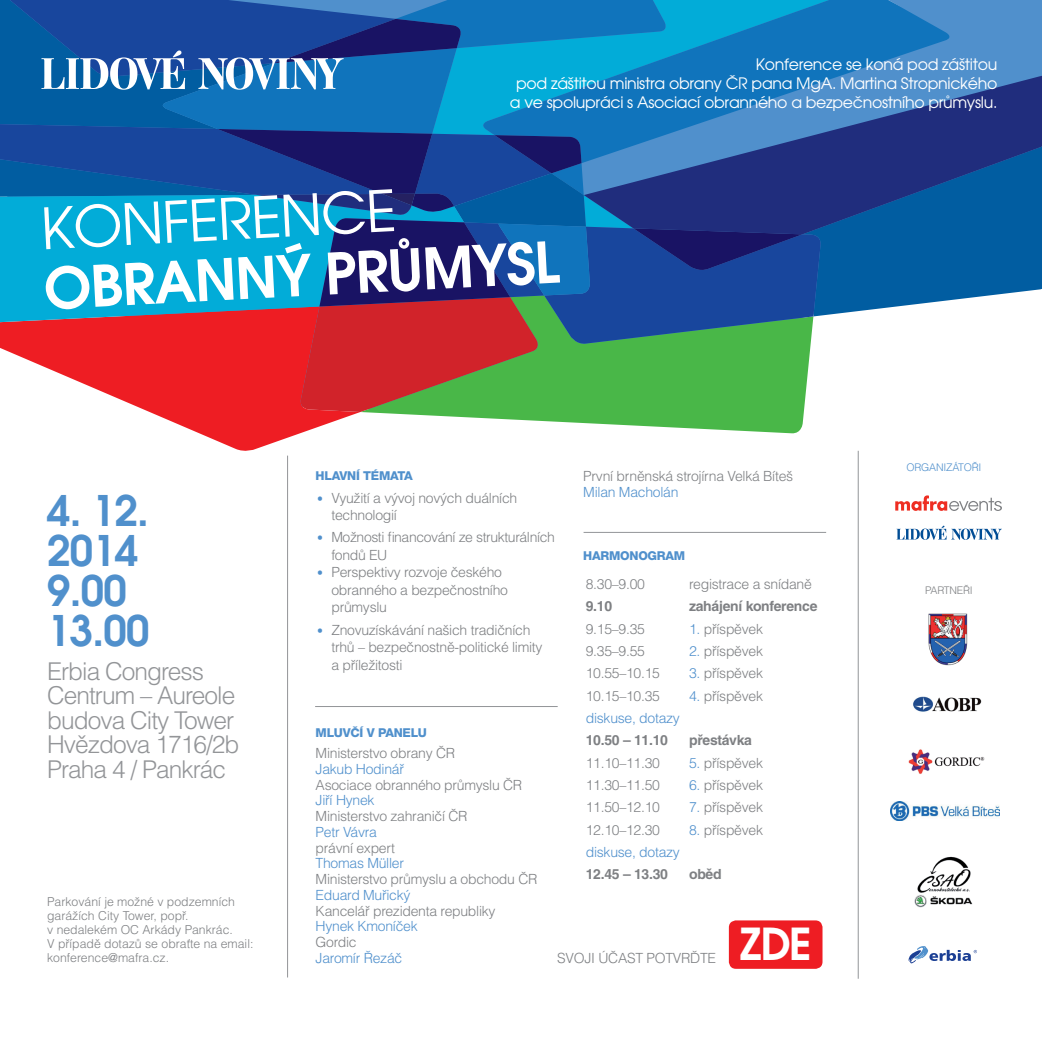
<style>
.page{position:relative;width:1042px;height:1042px;background:#fff}
.page>*{position:absolute;margin:0;border:0;box-sizing:border-box;transform-origin:0 0}
.t1{font:600 56.7px "Avant Garde CE";color:#fff}
.t2{font:56.7px "Avant Garde CE";color:#fff}
.t3{font:600 43.93px "Avant Garde CE";color:#fff}
.t4{font:600 42px/40.2px "Avant Garde CE";letter-spacing:-.02em;color:#5090cc}
.t5{font:300 24.5px/24.5px "Helvetica CE";letter-spacing:-.04em;color:#939598}
.t6{font:15.75px/19.2px "Avant Garde CE";letter-spacing:-.02em;color:#fff;text-align:right}
.t7{font:300 14px/17.5px "Helvetica CE";letter-spacing:-.02em;color:#7e8083}
.t8{font:300 14px "Helvetica CE";letter-spacing:-.02em;color:#5090cc}
.t9{font:700 14px "Helvetica CE";letter-spacing:-.02em;color:#7e8083}
.t10{font:300 12.25px/14px "Helvetica CE";color:#7e8083}
.t11{font:800 12.25px "Helvetica Neue CE";letter-spacing:-.02em;color:#5090cc}
.t12{font:300 10.5px "Helvetica CE";letter-spacing:-.02em;color:#5090cc}
.t13{font:300 10.5px "Helvetica CE";color:#7e8083}
.s1{font-family:"Candara";font-weight:400;color:#5090cc}
.s2{color:#5090cc}
</style>
<div class="page">
<div style="left:954px;top:0;width:88px;height:74px;background:#5090cc"></div>
<svg style="left:821px;top:0;width:133px;height:74px;background:#247dc1"></svg>
<svg style="left:821px;top:234px;width:221px;height:82px;fill:#015da1"></svg>
<svg style="left:821px;top:74px;width:221px;height:160px;background:#1f4d96"></svg>
<svg style="left:150px;top:412px;width:210px;height:39px;fill:#ee1d23"></svg>
<svg style="left:360px;top:412px;width:444px;height:22px"></svg>
<hr style="left:287px;top:455px;width:1px;height:522px;background:#939598">
<hr style="left:858px;top:451px;width:1px;height:527px;background:#939598">
<hr style="left:315px;top:706px;width:243px;height:1px;background:#939598">
<hr style="left:583px;top:532px;width:243px;height:1px;background:#939598">
<svg style="left:0;top:0;width:821px;height:412px;background:#396693"></svg>
<div style="left:729px;top:920px;width:93px;height:49px;background:#ee1d23;border-radius:7px"></div>
<svg style="left:895px;top:495px;width:107px;height:16px"></svg>
<svg style="left:896px;top:526px;width:106px;height:14px"></svg>
<img style="left:928px;top:613px;width:40px;height:53px">
<img style="left:914px;top:856px;width:59px;height:52px">
<img style="left:908px;top:749px;width:77px;height:25px">
<img style="left:913px;top:696px;width:69px;height:16px">
<svg style="left:908px;top:946px;width:69px;height:17px"></svg>
<img style="left:890px;top:801px;width:109px;height:19px">
<p class="t6" style="left:510px;top:55px;width:489px">Konference se koná pod záštitou<br>pod záštitou ministra obrany ČR pana MgA. Martina Stropnického a ve spolupráci s Asociací obranného a bezpečnostního průmyslu.</p>
<h1 class="t2" style="left:39px;top:197px;width:357px;rotate:-3deg">KONFERENCE</h1>
<h1 class="t1" style="left:42px;top:256px;width:517px;rotate:-3deg">Obranný průmysl</h1>
<h3 class="t4" style="left:47px;top:491px;width:104px">4. 12.<br>2014<br>9.00<br>13.00</h3>
<h3 class="t5" style="left:47px;top:659px;width:194px">Erbia Congress<br>Centrum – Aureole budova City Tower<br>Hvězdova 1716/2b<br>Praha 4 / Pankrác</h3>
<p class="t10" style="left:47px;top:895px;width:208px">Parkování je možné v podzemních garážích City Tower, popř.<br>v nedalekém OC Arkády Pankrác.<br>V případě dotazů se obraťte na email: konference@mafra.cz.</p>
<p class="t11" style="left:316px;top:469px;width:98px">HLAVNÍ TÉMATA</p>
<p class="t7" style="left:331px;top:489px;width:187px;text-indent:-16px"><span class="s1">•</span> Využití a vývoj nových duálních technologií</p>
<p class="t7" style="left:331px;top:529px;width:225px;text-indent:-16px"><span class="s1">•</span> Možnosti financování ze strukturálních fondů EU</p>
<p class="t7" style="left:331px;top:564px;width:178px;text-indent:-16px"><span class="s1">•</span> Perspektivy rozvoje českého obranného a bezpečnostního průmyslu</p>
<p class="t7" style="left:331px;top:621px;width:213px;text-indent:-16px"><span class="s1">•</span> Znovuzískávání našich tradičních trhů – bezpečnostně-politické limity a příležitosti</p>
<p class="t7" style="left:583px;top:468px;width:211px">První brněnská strojírna Velká Bíteš</p>
<p class="t8" style="left:583px;top:484px;width:97px">Milan Macholán</p>
<p class="t11" style="left:583px;top:549px;width:103px">HARMONOGRAM</p>
<p class="t7" style="left:586px;top:575px;width:61px">8.30–9.00</p>
<p class="t7" style="left:689px;top:575px;width:124px">registrace a snídaně</p>
<p class="t9" style="left:586px;top:598px;width:28px">9.10</p>
<p class="t9" style="left:689px;top:598px;width:130px">zahájení konference</p>
<p class="t7" style="left:586px;top:620px;width:61px">9.15–9.35</p>
<p class="t7" style="left:689px;top:620px;width:75px"><span class="s2">1.</span> příspěvek</p>
<p class="t7" style="left:586px;top:642px;width:61px">9.35–9.55</p>
<p class="t7" style="left:689px;top:642px;width:75px"><span class="s2">2.</span> příspěvek</p>
<p class="t7" style="left:586px;top:665px;width:76px">10.55–10.15</p>
<p class="t7" style="left:689px;top:665px;width:75px"><span class="s2">3.</span> příspěvek</p>
<p class="t7" style="left:586px;top:687px;width:76px">10.15–10.35</p>
<p class="t7" style="left:689px;top:687px;width:75px"><span class="s2">4.</span> příspěvek</p>
<p class="t8" style="left:586px;top:710px;width:96px">diskuse, dotazy</p>
<p class="t9" style="left:586px;top:732px;width:84px">10.50 – 11.10</p>
<p class="t9" style="left:689px;top:732px;width:64px">přestávka</p>
<p class="t7" style="left:586px;top:754px;width:76px">11.10–11.30</p>
<p class="t7" style="left:689px;top:754px;width:75px"><span class="s2">5.</span> příspěvek</p>
<p class="t7" style="left:586px;top:776px;width:76px">11.30–11.50</p>
<p class="t7" style="left:689px;top:776px;width:75px"><span class="s2">6.</span> příspěvek</p>
<p class="t7" style="left:586px;top:799px;width:76px">11.50–12.10</p>
<p class="t7" style="left:689px;top:799px;width:75px"><span class="s2">7.</span> příspěvek</p>
<p class="t7" style="left:586px;top:821px;width:76px">12.10–12.30</p>
<p class="t7" style="left:689px;top:821px;width:75px"><span class="s2">8.</span> příspěvek</p>
<p class="t8" style="left:586px;top:844px;width:96px">diskuse, dotazy</p>
<p class="t9" style="left:586px;top:866px;width:84px">12.45 – 13.30</p>
<p class="t9" style="left:689px;top:866px;width:34px">oběd</p>
<p class="t11" style="left:316px;top:726px;width:113px">MLUVČÍ V PANELU</p>
<p class="t7" style="left:316px;top:744px;width:141px">Ministerstvo obrany ČR</p>
<p class="t8" style="left:316px;top:761px;width:90px">Jakub Hodinář</p>
<p class="t7" style="left:316px;top:776px;width:208px">Asociace obranného průmyslu ČR</p>
<p class="t8" style="left:316px;top:792px;width:60px">Jiří Hynek</p>
<p class="t7" style="left:316px;top:807px;width:153px">Ministerstvo zahraničí ČR</p>
<p class="t8" style="left:316px;top:824px;width:63px">Petr Vávra</p>
<p class="t7" style="left:316px;top:839px;width:81px">právní expert</p>
<p class="t8" style="left:316px;top:855px;width:90px">Thomas Müller</p>
<p class="t7" style="left:316px;top:870px;width:223px">Ministerstvo průmyslu a obchodu ČR</p>
<p class="t8" style="left:316px;top:887px;width:96px">Eduard Muřický</p>
<p class="t7" style="left:316px;top:902px;width:181px">Kancelář prezidenta republiky</p>
<p class="t8" style="left:316px;top:918px;width:104px">Hynek Kmoníček</p>
<p class="t7" style="left:316px;top:933px;width:43px">Gordic</p>
<p class="t8" style="left:316px;top:950px;width:88px">Jaromír Řezáč</p>
<h2 class="t3" style="left:740px;top:918px;width:73px">ZDE</h2>
<p class="t7" style="left:557px;top:949px;width:160px">SVOJI ÚČAST POTVRĎTE</p>
<p class="t12" style="left:906px;top:461px;width:76px">ORGAN IZÁTOŘI</p>
<p class="t13" style="left:925px;top:584px;width:7px">part</p>
<p class="t13" style="left:949px;top:584px;width:14px">neři</p>
</div>
